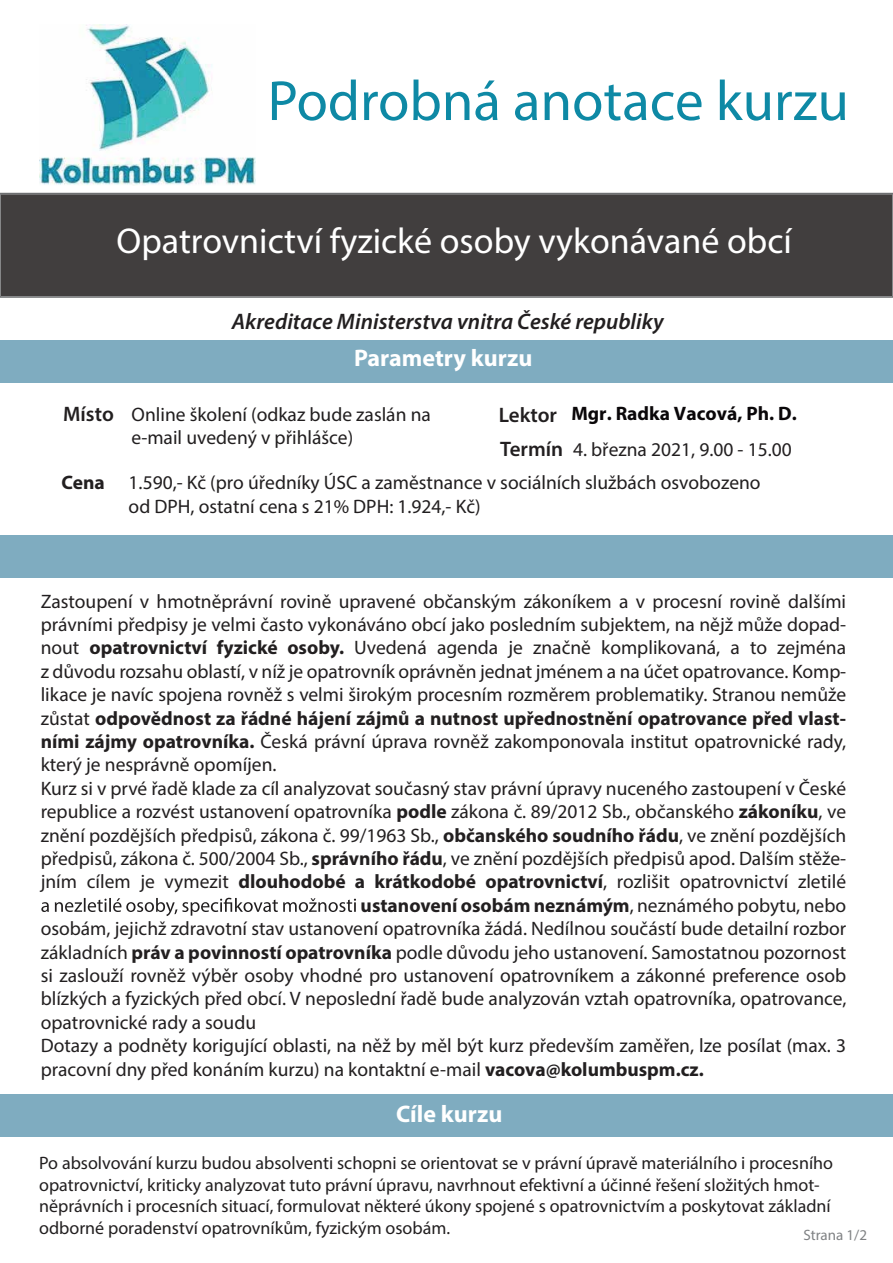
<style>
.page{position:relative;width:893px;height:1263px;background:#fff}
.page>*{position:absolute;margin:0;border:0;box-sizing:border-box;transform-origin:0 0}
.t1{font:57px "Myriad Pro";color:#0e89a5}
.t2{font:36px "Myriad Pro";color:#fff}
.t3{font:700 24px "Myriad Pro";color:#fff}
.t4{font:italic 600 22.5px "Myriad Pro";color:#221f20}
.t5{font:600 21px "Myriad Pro";color:#221f20}
.t6{font:19.5px "Myriad Pro";color:#221f20}
.t7{font:19.5px/23.4px "Myriad Pro";color:#211e1f}
.t8{font:700 19.5px "Myriad Pro";color:#221f20}
.t9{font:700 19.5px "Myriad Pro";color:#0a0709}
.t10{font:18px/21.6px "Myriad Pro";color:#221f20}
.t11{font:15px "Myriad Pro";color:#808284}
.s1{font-weight:600;font-size:21px}
.s2{font-weight:700}
.s3{font-weight:400}
</style>
<div class="page">
<div style="left:0;top:193px;width:893px;height:105px;background:#413e3e"></div>
<div style="left:0;top:340px;width:893px;height:42px;background:#7facc0"></div>
<div style="left:0;top:535px;width:893px;height:42px;background:#7facc0"></div>
<svg style="left:41px;top:898px;width:315px;height:18px"></svg>
<div style="left:0;top:1095px;width:893px;height:42px;background:#7facc0"></div>
<img style="left:39px;top:24px;width:217px;height:161px">
<h1 class="t1" style="left:268px;top:66px;width:583px">Podrobná anotace kurzu</h1>
<h2 class="t2" style="left:117px;top:219px;width:677px">Opatrovnictví fyzické osoby vykonávané obcí</h2>
<p class="t4" style="left:232px;top:307px;width:433px">Akreditace Ministerstva vnitra České republiky</p>
<p class="t3" style="left:354px;top:342px;width:180px">Parametry kurzu</p>
<p class="t5" style="left:63px;top:400px;width:52px">Místo</p>
<p class="t5" style="left:499px;top:401px;width:60px">Lektor</p>
<p class="t9" style="left:571px;top:401px;width:227px">Mgr. Radka Vacová, Ph. D.</p>
<p class="t7" style="left:132px;top:402px;width:301px">Online školení (odkaz bude zaslán na e-mail uvedený v přihlášce)</p>
<p class="t7" style="left:129px;top:471px;width:633px">1.590,- Kč (pro úředníky ÚSC a zaměstnance v sociálních službách osvobozeno od DPH, ostatní cena s 21% DPH: 1.924,- Kč)</p>
<p class="t6" style="left:500px;top:437px;width:293px"><span class="s1">Termín</span> 4. března 2021, 9.00 - 15.00</p>
<p class="t8" style="left:62px;top:470px;width:45px">Cena</p>
<p class="t6" style="left:41px;top:589px;width:807px">Zastoupení v hmotněprávní rovině upravené občanským zákoníkem a v procesní rovině dalšími</p>
<p class="t6" style="left:41px;top:612px;width:807px">právními předpisy je velmi často vykonáváno obcí jako posledním subjektem, na nějž může dopad-</p>
<p class="t6" style="left:41px;top:636px;width:807px">nout <span class="s2">opatrovnictví fyzické osoby.</span> Uvedená agenda je značně komplikovaná, a to zejména</p>
<p class="t6" style="left:41px;top:659px;width:807px">z důvodu rozsahu oblastí, v níž je opatrovník oprávněn jednat jménem a na účet opatrovance. Komp-</p>
<p class="t6" style="left:41px;top:683px;width:807px">likace je navíc spojena rovněž s velmi širokým procesním rozměrem problematiky. Stranou nemůže</p>
<p class="t8" style="left:41px;top:705px;width:807px"><span class="s3">zůstat</span> odpovědnost za řádné hájení zájmů a nutnost upřednostnění opatrovance před vlast-</p>
<p class="t6" style="left:41px;top:729px;width:807px"><span class="s2">ními zájmy opatrovníka.</span> Česká právní úprava rovněž zakomponovala institut opatrovnické rady,</p>
<p class="t6" style="left:41px;top:753px;width:237px">který je nesprávně opomíjen.</p>
<p class="t6" style="left:41px;top:776px;width:807px">Kurz si v prvé řadě klade za cíl analyzovat současný stav právní úpravy nuceného zastoupení v České</p>
<p class="t6" style="left:41px;top:800px;width:807px">republice a rozvést ustanovení opatrovníka <span class="s2">podle</span> zákona č. 89/2012 Sb., občanského <span class="s2">zákoníku</span>, ve</p>
<p class="t6" style="left:41px;top:823px;width:807px">znění pozdějších předpisů, zákona č. 99/1963 Sb., <span class="s2">občanského soudního řádu</span>, ve znění pozdějších</p>
<p class="t6" style="left:41px;top:846px;width:807px">předpisů, zákona č. 500/2004 Sb., <span class="s2">správního řádu</span>, ve znění pozdějších předpisů apod. Dalším stěže-</p>
<p class="t6" style="left:41px;top:870px;width:807px">jním cílem je vymezit <span class="s2">dlouhodobé a krátkodobé opatrovnictví</span>, rozlišit opatrovnictví zletilé</p>
<p class="t8" style="left:361px;top:892px;width:487px">ustanovení osobám neznámým<span class="s3">, neznámého pobytu, nebo</span></p>
<p class="t6" style="left:41px;top:917px;width:807px">osobám, jejichž zdravotní stav ustanovení opatrovníka žádá. Nedílnou součástí bude detailní rozbor</p>
<p class="t6" style="left:41px;top:940px;width:807px">základních <span class="s2">práv a povinností opatrovníka</span> podle důvodu jeho ustanovení. Samostatnou pozornost</p>
<p class="t6" style="left:41px;top:963px;width:807px">si zaslouží rovněž výběr osoby vhodné pro ustanovení opatrovníkem a zákonné preference osob</p>
<p class="t6" style="left:41px;top:987px;width:807px">blízkých a fyzických před obcí. V neposlední řadě bude analyzován vztah opatrovníka, opatrovance,</p>
<p class="t6" style="left:41px;top:1010px;width:217px">opatrovnické rady a soudu</p>
<p class="t6" style="left:41px;top:1034px;width:807px">Dotazy a podněty korigující oblasti, na něž by měl být kurz především zaměřen, lze posílat (max. 3</p>
<p class="t6" style="left:41px;top:1057px;width:665px">pracovní dny před konáním kurzu) na kontaktní e-mail <span class="s2">vacova@kolumbuspm.cz.</span></p>
<p class="t3" style="left:396px;top:1098px;width:108px">Cíle kurzu</p>
<p class="t10" style="left:39px;top:1152px;width:795px">Po absolvování kurzu budou absolventi schopni se orientovat se v právní úpravě materiálního i procesního opatrovnictví, kriticky analyzovat tuto právní úpravu, navrhnout efektivní a účinné řešení složitých hmot&shy;něprávních i procesních situací, formulovat některé úkony spojené s opatrovnictvím a poskytovat základní odborné poradenství opatrovníkům, fyzickým osobám.</p>
<p class="t11" style="left:803px;top:1225px;width:65px">Strana 1/2</p>
</div>
